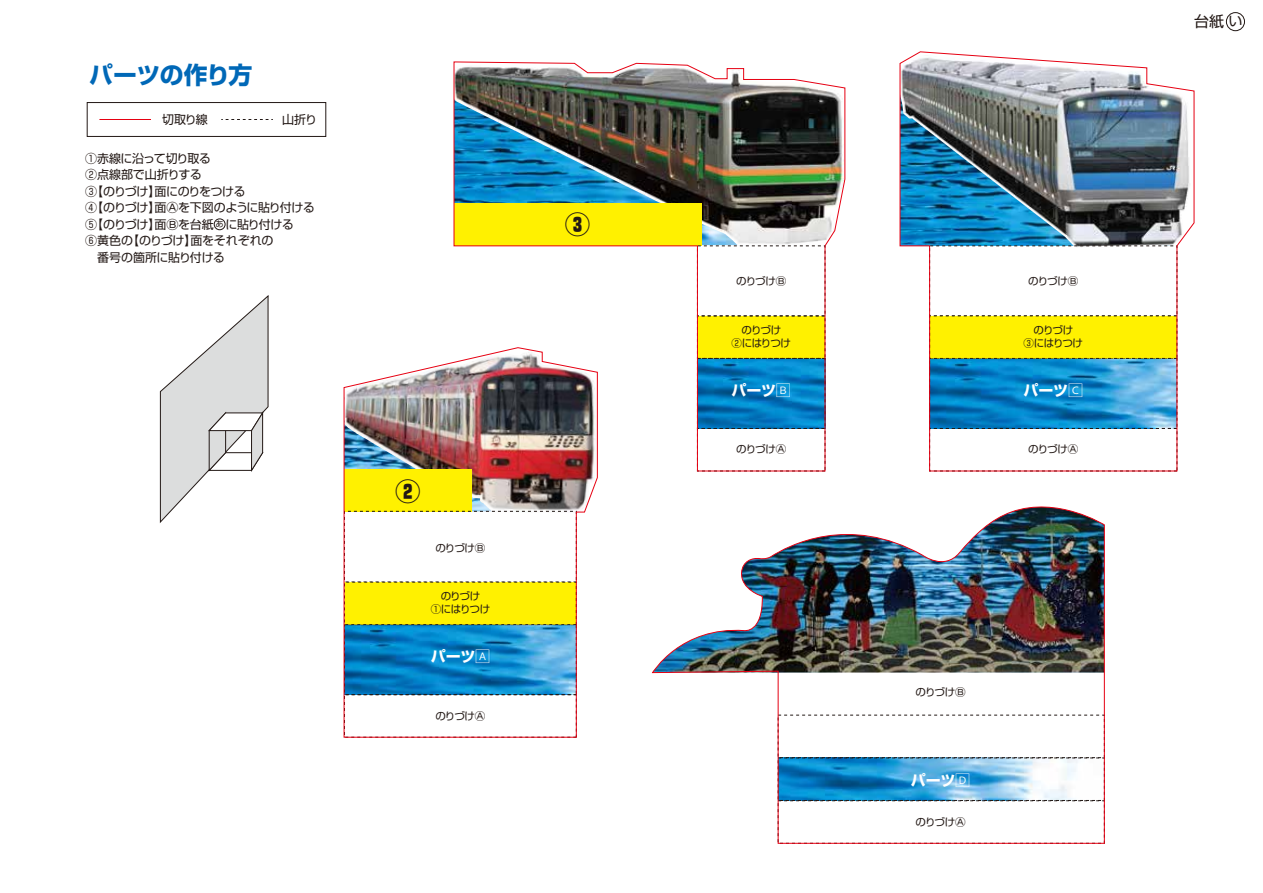
<style>
.page{position:relative;width:1263px;height:893px;background:#fff}
.page>*{position:absolute;margin:0;border:0;box-sizing:border-box;transform-origin:0 0}
.t1{font:900 25.5px "Shin Go Pro";color:#221815}
.t2{font:700 23.85px "Shin Go Pro";letter-spacing:-.02em;color:#0068b7}
.t3{font:700 15px "Shin Go Pro";letter-spacing:-.01em;color:#fff}
.t4{font:15px "Shin Go Pro";color:#221815}
.t5{font:12px/16.5px "Shin Go Pro";letter-spacing:-.035em;color:#221815}
.t6{font:10.5px "Shin Go Pro";letter-spacing:-.095em;color:#221815}
.t7{font:10.5px/12.6px "Shin Go Pro";letter-spacing:-.07em;color:#221815;text-align:center}
.t8{font:8.1px "Shin Go Pro";color:#221815}
.s1{font-family:"Koz Go Pr 6 N";font-weight:400}
.s2{font-size:13.5px}
</style>
<div class="page">
<img style="left:453px;top:61px;width:393px;height:411px">
<hr style="left:99px;top:119px;width:52px;height:1px;background:#e60012">
<svg style="left:221px;top:119px;width:52px;height:1px"></svg>
<div style="left:87px;top:102px;width:239px;height:35px;border:1px solid #221815"></div>
<svg style="left:160px;top:295px;width:109px;height:228px"></svg>
<div style="left:1226px;top:12px;width:19px;height:19px;border:1px solid #221815;border-radius:50%"></div>
<div style="left:214px;top:219px;width:11px;height:11px;border:1px solid #221815;border-radius:50%"></div>
<img style="left:652px;top:506px;width:453px;height:338px">
<img style="left:899px;top:51px;width:296px;height:421px">
<img style="left:343px;top:347px;width:255px;height:391px">
<h2 class="t2" style="left:89px;top:56px;width:165px">パーツの作り方</h2>
<p class="t5" style="left:162px;top:109px;width:47px">切取り線</p>
<p class="t5" style="left:282px;top:109px;width:36px">山折り</p>
<p class="t5" style="left:85px;top:148px;width:231px">①赤線に沿って切り取る<br>②点線部で山折りする<br>③【のりづけ】面にのりをつける<br>④【のりづけ】面Ⓐを下図のように貼り付ける<br>⑤【のりづけ】面Ⓑを台紙　に貼り付ける<br>⑥黄色の【のりづけ】面をそれぞれの<br>　番号の箇所に貼り付ける</p>
<p class="t8" style="left:216px;top:217px;width:10px">あ</p>
<h1 class="t1" style="left:565px;top:204px;width:27px">③</h1>
<h1 class="t1" style="left:395px;top:471px;width:27px">②</h1>
<p class="t6" style="left:435px;top:539px;width:51px">のりづけⒷ</p>
<p class="t7" style="left:431px;top:589px;width:61px">のりづけ<br>①にはりつけ</p>
<p class="t3" style="left:431px;top:644px;width:61px">パーツ<span class="s1">A</span></p>
<p class="t6" style="left:435px;top:707px;width:51px">のりづけⒶ</p>
<p class="t6" style="left:736px;top:273px;width:51px">のりづけⒷ</p>
<p class="t7" style="left:732px;top:323px;width:61px">のりづけ<br>②にはりつけ</p>
<p class="t3" style="left:731px;top:378px;width:61px">パーツ<span class="s1">B</span></p>
<p class="t6" style="left:736px;top:441px;width:51px">のりづけⒶ</p>
<p class="t6" style="left:1028px;top:273px;width:51px">のりづけⒷ</p>
<p class="t7" style="left:1024px;top:323px;width:61px">のりづけ<br>③にはりつけ</p>
<p class="t3" style="left:1023px;top:378px;width:61px">パーツ<span class="s1">C</span></p>
<p class="t6" style="left:1028px;top:441px;width:51px">のりづけⒶ</p>
<p class="t6" style="left:915px;top:684px;width:51px">のりづけⒷ</p>
<p class="t3" style="left:911px;top:769px;width:61px">パーツ<span class="s1">D</span></p>
<p class="t6" style="left:915px;top:814px;width:51px">のりづけⒶ</p>
<p class="t4" style="left:1194px;top:9px;width:50px">台紙<span class="s2">い</span></p>
</div>
